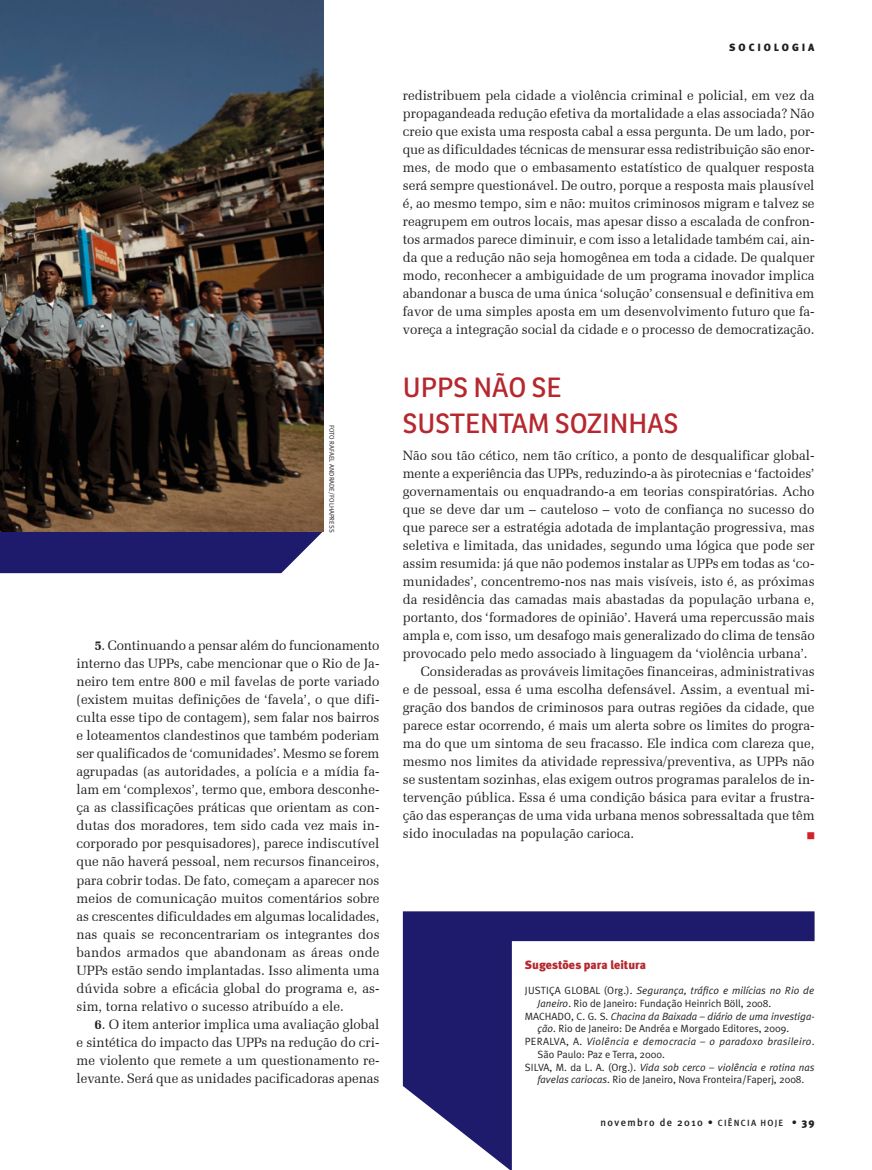
<style>
.page{position:relative;width:872px;height:1170px;background:#fff}
.page>*{position:absolute;margin:0;border:0;box-sizing:border-box;transform-origin:0 0}
.Subtítulo{font:27px/36px "Ronnia";color:#b6282e}
.Body_text{font:13.5px/18px "Zapf Elliptical 711 BT";color:#231f20;text-align:justify}
._1º_parágrafo{font:13.5px/18px "Zapf Elliptical 711 BT";color:#231f20;text-align:justify}
.Body_text-2{font:900 12px "Meta Plus";color:#b6282e}
.Sugestões_para_Leitu{font:10.5px/12.8px "Meta Plus Normal";color:#231f20}
.Sugestões_para_Leitu-2{font:italic 10.5px/12.8px "Meta Plus Normal";letter-spacing:.03em;color:#231f20}
.t1{font:500 10.5px "Meta Plus";letter-spacing:.135em;color:#231f20}
.t2{font:900 10.5px "Meta Plus";letter-spacing:.28em;color:#231f20}
.Body_text-3{font:7.5px "Zapf Dingbats IT Cby BT";color:#d22229}
.Crédito{font:6.75px "Meta Plus Normal";color:#231f20}
.s1{font-weight:700}
.s2{font-style:italic}
.s3{font-style:normal}
.s4{font-size:9px}
.s5{font-weight:900}
</style>
<div class="page">
<svg style="left:0;top:531px;width:324px;height:42px;background:#2e2a74"></svg>
<img style="left:0;top:0;width:324px;height:531px">
<svg style="left:403px;top:911px;width:411px;height:258px"></svg>
<p class="Crédito" style="left:336px;top:425px;width:109px;rotate:90deg">FOTO RAFAEL ANDRADE/FOLHAPRESS</p>
<p class="Body_text" style="left:77px;top:636px;width:304px;text-indent:18px"><span class="s1">5</span>. Continuando a pensar além do funcionamento interno das UPPs, cabe mencionar que o Rio de Ja&shy;neiro tem entre 800 e mil favelas de porte variado (existem muitas definições de ‘favela’, o que difi&shy;culta esse tipo de contagem), sem falar nos bairros e loteamentos clandestinos que também poderiam ser qualificados de ‘comunidades’. Mesmo se forem agrupadas (as autoridades, a polícia e a mídia fa&shy;lam em ‘complexos’, termo que, embora desconhe&shy;ça as classificações práticas que orientam as con&shy;dutas dos moradores, tem sido cada vez mais in&shy;corporado por pesquisadores), parece indiscutível que não haverá pessoal, nem recursos financeiros, para cobrir todas. De fato, começam a aparecer nos meios de comunicação muitos comentários sobre as crescentes dificuldades em algumas localidades, nas quais se reconcentrariam os integrantes dos bandos armados que abandonam as áreas onde UPPs estão sendo implantadas. Isso alimenta uma dúvida sobre a eficácia global do programa e, as&shy;sim, torna relativo o sucesso atribuído a ele.</p>
<p class="Body_text" style="left:77px;top:1014px;width:304px;text-indent:18px"><span class="s1">6</span>. O item anterior implica uma avaliação global e sintética do impacto das UPPs na redução do cri&shy;me violento que remete a um questionamento re&shy;levante. Será que as unidades pacificadoras apenas</p>
<p class="t2" style="left:729px;top:41px;width:87px">SOCIOLOGIA</p>
<p class="Body_text" style="left:403px;top:86px;width:413px">redistribuem pela cidade a violência criminal e policial, em vez da propagandeada redução efetiva da mortalidade a elas associada? Não creio que exista uma resposta cabal a essa pergunta. De um lado, por&shy;que as dificuldades técnicas de mensurar essa redistribuição são enor&shy;mes, de modo que o embasamento estatístico de qualquer resposta será sempre questionável. De outro, porque a resposta mais plausível é, ao mesmo tempo, sim e não: muitos criminosos migram e talvez se reagrupem em outros locais, mas apesar disso a escalada de confron&shy;tos armados parece diminuir, e com isso a letalidade também cai, ain&shy;da que a redução não seja homogênea em toda a cidade. De qualquer modo, reconhecer a ambiguidade de um programa inovador implica abandonar a busca de uma única ‘solução’ consensual e definitiva em favor de uma simples aposta em um desenvolvimento futuro que fa&shy;voreça a integração social da cidade e o processo de democratização.</p>
<p class="Subtítulo" style="left:403px;top:369px;width:277px">UPPS NÃO SE<br>SUSTENTAM SOZINHAS</p>
<p class="_1º_parágrafo" style="left:403px;top:446px;width:413px">Não sou tão cético, nem tão crítico, a ponto de desqualificar global&shy;mente a experiência das UPPs, reduzindo-a às pirotecnias e ‘factoides’ governamentais ou enquadrando-a em teorias conspiratórias. Acho que se deve dar um – cauteloso – voto de confiança no sucesso do que parece ser a estratégia adotada de implantação progressiva, mas seletiva e limitada, das unidades, segundo uma lógica que pode ser assim resumida: já que não podemos instalar as UPPs em todas as ‘co&shy;munidades’, concentremo-nos nas mais visíveis, isto é, as próximas da residência das camadas mais abastadas da população urbana e, portanto, dos ‘formadores de opinião’. Haverá uma repercussão mais ampla e, com isso, um desafogo mais generalizado do clima de tensão provocado pelo medo associado à linguagem da ‘violência urbana’.</p>
<p class="Body_text" style="left:403px;top:662px;width:413px;text-indent:18px">Consideradas as prováveis limitações financeiras, administrativas e de pessoal, essa é uma escolha defensável. Assim, a eventual mi&shy;gração dos bandos de criminosos para outras regiões da cidade, que parece estar ocorrendo, é mais um alerta sobre os limites do progra&shy;ma do que um sintoma de seu fracasso. Ele indica com clareza que, mesmo nos limites da atividade repressiva/preventiva, as UPPs não se sustentam sozinhas, elas exigem outros programas paralelos de in&shy;tervenção pública. Essa é uma condição básica para evitar a frustra&shy;ção das esperanças de uma vida urbana menos sobressaltada que têm sido inoculadas na população carioca.</p>
<p class="Body_text-3" style="left:807px;top:832px;width:9px">■</p>
<p class="Body_text-2" style="left:525px;top:957px;width:123px">Sugestões para leitura</p>
<p class="Sugestões_para_Leitu" style="left:537px;top:983px;width:278px;text-indent:-13px">JUSTIÇA GLOBAL (Org.). <span class="s2">Segurança, tráfico e milícias no Rio de<br>Janeiro</span>. Rio de Janeiro: Fundação Heinrich Böll, 2008.</p>
<p class="Sugestões_para_Leitu" style="left:537px;top:1009px;width:278px;text-indent:-13px">MACHADO, C. G. S. <span class="s2">Chacina da Baixada – diário de uma investiga&shy;ção</span>. Rio de Janeiro: De Andréa e Morgado Editores, 2009.</p>
<p class="Sugestões_para_Leitu-2" style="left:537px;top:1034px;width:278px;text-indent:-13px"><span class="s3">PERALVA, A.</span> Violência e democracia – o paradoxo brasileiro<span class="s3">.<br>São Paulo: Paz e Terra, 2000.</span></p>
<p class="Sugestões_para_Leitu" style="left:525px;top:1060px;width:291px;text-align:center">SILVA, M. da L. A. (Org.). <span class="s2">Vida sob cerco – violência e rotina nas favelas cariocas</span>. Rio de Janeiro, Nova Fronteira/Faperj, 2008.</p>
<p class="t1" style="left:600px;top:1115px;width:216px">novembro de 2010 • <span class="s4">CIÊNCIA HOJE</span> • <span class="s5">39</span></p>
</div>
